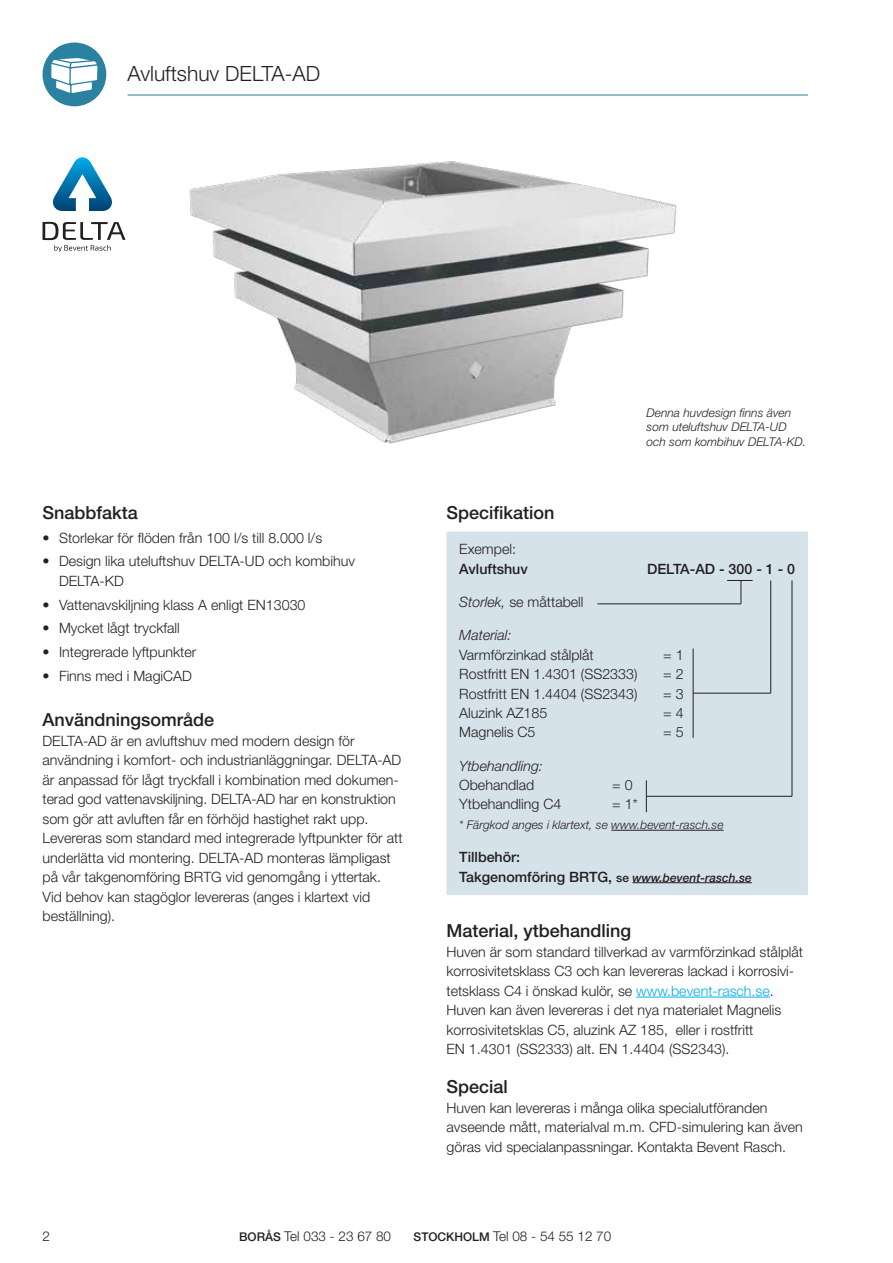
<style>
.page{position:relative;width:893px;height:1263px;background:#fff}
.page>*{position:absolute;margin:0;border:0;box-sizing:border-box;transform-origin:0 0}
.t1{font:300 21px "Helvetica Neue LT Std";color:#231f20}
.t2{font:500 18px "Helvetica Neue LT Std";color:#231f20}
.t3{font:300 14.25px/19.5px "Helvetica Neue LT Std";color:#231f20}
.t4{font:500 14.25px/19.5px "Helvetica Neue LT Std";color:#231f20}
.t5{font:italic 300 14.25px "Helvetica Neue LT Std";color:#231f20}
.t6{font:300 13.5px "Helvetica Neue LT Std";color:#231f20}
.t7{font:italic 300 12px/14.4px "Helvetica Neue LT Std";color:#231f20}
.s1{font-style:italic}
.s2{font-size:12px}
.s3{font-style:italic;font-size:12px}
.s4{color:#00aeef}
.s5{font-weight:500;font-size:12px}
</style>
<div class="page">
<div style="left:43px;top:43px;width:63px;height:63px;background:#2a81a0;border-radius:50%"></div>
<svg style="left:51px;top:58px;width:46px;height:35px"></svg>
<hr style="left:128px;top:95px;width:680px;height:1px;background:#2a81a0">
<svg style="left:52px;top:157px;width:60px;height:54px"></svg>
<svg style="left:43px;top:222px;width:82px;height:30px"></svg>
<img style="left:161px;top:94px;width:540px;height:350px">
<div style="left:446px;top:531px;width:362px;height:364px;background:#d6e2ea;border:2px solid #d6e2ea"></div>
<hr style="left:611px;top:830px;width:113px;height:1px;background:#231f20">
<hr style="left:632px;top:882px;width:120px;height:1px;background:#231f20">
<svg style="left:727px;top:580px;width:26px;height:24px"></svg>
<hr style="left:597px;top:603px;width:144px;height:1px;background:#231f20">
<hr style="left:693px;top:648px;width:1px;height:90px;background:#231f20">
<hr style="left:693px;top:693px;width:78px;height:1px;background:#231f20">
<hr style="left:792px;top:580px;width:1px;height:216px;background:#231f20">
<hr style="left:646px;top:780px;width:1px;height:32px;background:#231f20">
<hr style="left:646px;top:796px;width:146px;height:1px;background:#231f20">
<hr style="left:770px;top:580px;width:1px;height:113px;background:#231f20">
<hr style="left:636px;top:997px;width:134px;height:1px;background:#00aeef">
<h1 class="t1" style="left:128px;top:61px;width:194px">Avluftshuv DELTA-AD</h1>
<p class="t2" style="left:43px;top:502px;width:97px">Snabbfakta</p>
<p class="t3" style="left:43px;top:527px;width:281px">• Storlekar för flöden från 100 l/s till 8.000 l/s</p>
<p class="t3" style="left:59px;top:551px;width:297px;text-indent:-17px">• Design lika uteluftshuv DELTA-UD och kombihuv<br>DELTA-KD</p>
<p class="t3" style="left:43px;top:594px;width:265px">• Vattenavskiljning klass A enligt EN13030</p>
<p class="t3" style="left:43px;top:618px;width:139px">• Mycket lågt tryckfall</p>
<p class="t3" style="left:43px;top:642px;width:155px">• Integrerade lyftpunkter</p>
<p class="t3" style="left:43px;top:666px;width:151px">• Finns med i MagiCAD</p>
<p class="t2" style="left:43px;top:709px;width:173px">Användningsområde</p>
<p class="t3" style="left:43px;top:731px;width:362px">DELTA-AD är en avluftshuv med modern design för användning i komfort- och industrianläggningar. DELTA-AD är anpassad för lågt tryckfall i kombination med dokumen&shy;terad god vattenavskiljning. DELTA-AD har en konstruktion som gör att avluften får en förhöjd hastighet rakt upp.<br>Levereras som standard med integrerade lyftpunkter för att underlätta vid montering. DELTA-AD monteras lämpligast på vår takgenomföring BRTG vid genomgång i yttertak.<br>Vid behov kan stagöglor levereras (anges i klartext vid beställning).</p>
<p class="t2" style="left:446px;top:502px;width:110px">Specifikation</p>
<p class="t7" style="left:647px;top:405px;width:161px">Denna huvdesign finns även som uteluftshuv DELTA-UD och som kombihuv DELTA-KD.</p>
<p class="t3" style="left:459px;top:539px;width:58px">Exempel:</p>
<p class="t4" style="left:459px;top:559px;width:70px">Avluftshuv</p>
<p class="t4" style="left:647px;top:559px;width:150px">DELTA-AD - 300 - 1 - 0</p>
<p class="t3" style="left:459px;top:592px;width:126px"><span class="s1">Storlek,</span> se måttabell</p>
<p class="t5" style="left:459px;top:626px;width:54px">Material:</p>
<p class="t3" style="left:459px;top:644px;width:136px">Varmförzinkad stålplåt</p>
<p class="t3" style="left:663px;top:644px;width:22px">= 1</p>
<p class="t3" style="left:459px;top:664px;width:180px">Rostfritt EN 1.4301 (SS2333)</p>
<p class="t3" style="left:663px;top:664px;width:22px">= 2</p>
<p class="t3" style="left:459px;top:683px;width:180px">Rostfritt EN 1.4404 (SS2343)</p>
<p class="t3" style="left:663px;top:683px;width:22px">= 3</p>
<p class="t3" style="left:459px;top:703px;width:90px">Aluzink AZ185</p>
<p class="t3" style="left:663px;top:703px;width:22px">= 4</p>
<p class="t3" style="left:459px;top:722px;width:78px">Magnelis C5</p>
<p class="t3" style="left:663px;top:722px;width:22px">= 5</p>
<p class="t5" style="left:459px;top:757px;width:85px">Ytbehandling:</p>
<p class="t3" style="left:459px;top:775px;width:77px">Obehandlad</p>
<p class="t3" style="left:612px;top:775px;width:22px">= 0</p>
<p class="t3" style="left:459px;top:794px;width:104px">Ytbehandling C4</p>
<p class="t3" style="left:612px;top:794px;width:27px">= 1*</p>
<p class="t7" style="left:459px;top:817px;width:266px">* Färgkod anges i klartext, se www.bevent-rasch.se</p>
<p class="t4" style="left:459px;top:847px;width:294px">Tillbehör:<br>Takgenomföring BRTG, <span class="s2">se</span> <span class="s3">www.bevent-rasch.se</span></p>
<p class="t2" style="left:446px;top:920px;width:186px">Material, ytbehandling</p>
<p class="t3" style="left:446px;top:941px;width:358px">Huven är som standard tillverkad av varmförzinkad stålplåt korrosivitetsklass C3 och kan levereras lackad i korrosivi&shy;tetsklass C4 i önskad kulör, se <span class="s4">www.bevent-rasch.se</span>.<br>Huven kan även levereras i det nya materialet Magnelis korrosivitetsklas C5, aluzink AZ 185, eller i rostfritt<br>EN 1.4301 (SS2333) alt. EN 1.4404 (SS2343).</p>
<p class="t2" style="left:446px;top:1076px;width:63px">Special</p>
<p class="t3" style="left:446px;top:1097px;width:358px">Huven kan levereras i många olika specialutföranden avseende mått, materialval m.m. CFD-simulering kan även göras vid specialanpassningar. Kontakta Bevent Rasch.</p>
<p class="t6" style="left:43px;top:1228px;width:9px">2</p>
<p class="t6" style="left:239px;top:1228px;width:153px"><span class="s5">BORÅS</span> Tel 033 - 23 67 80</p>
<p class="t6" style="left:414px;top:1228px;width:199px"><span class="s5">STOCKHOLM</span> Tel 08 - 54 55 12 70</p>
</div>
